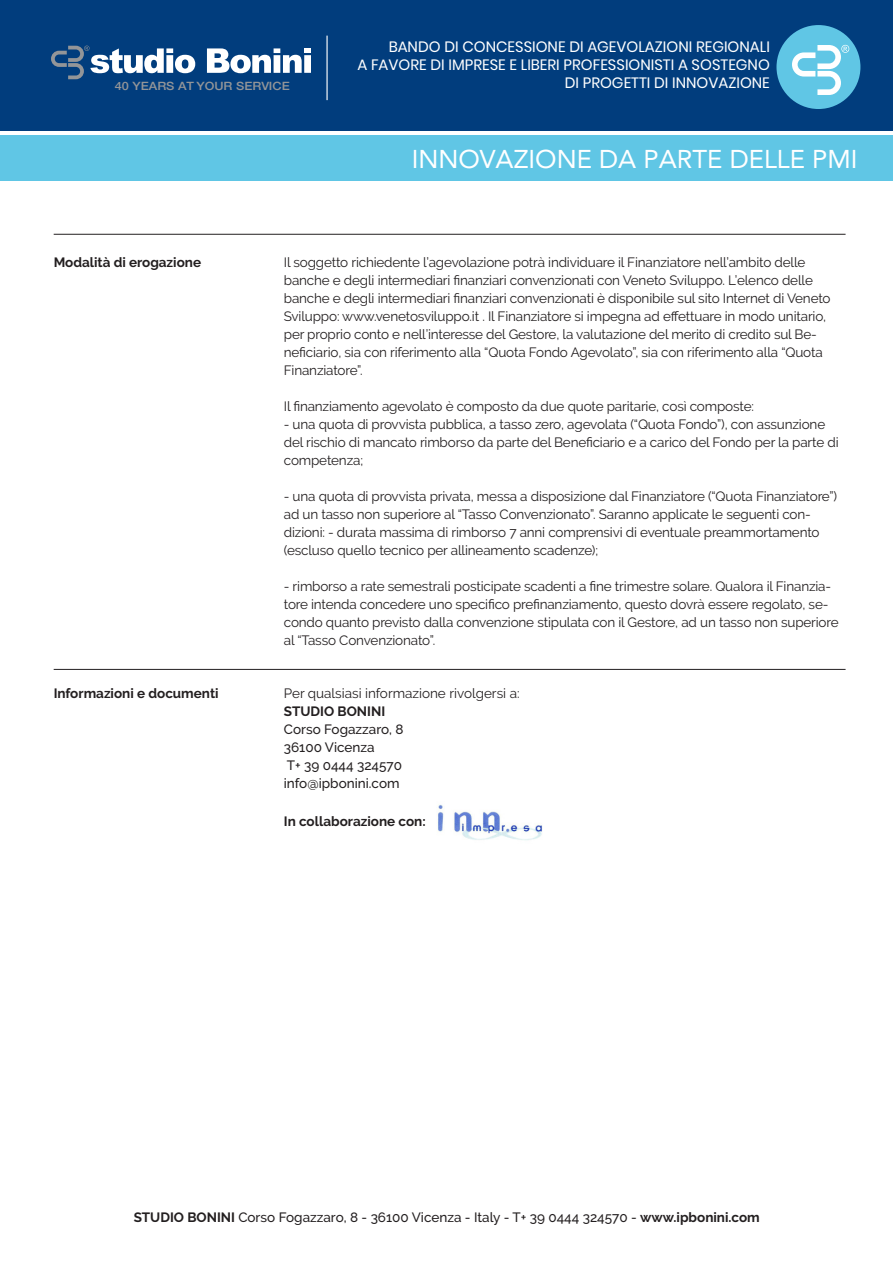
<style>
.page{position:relative;width:893px;height:1263px;background:#fff}
.page>*{position:absolute;margin:0;border:0;box-sizing:border-box;transform-origin:0 0}
.t1{font:25.65px "Avenir";color:#fff}
.t2{font:15px/18px "Poppins";color:#fff;text-align:right}
.t3{font:13.5px/18px "Raleway";letter-spacing:-.01em;color:#231f20}
.t4{font:500 13.5px/18px "Raleway";color:#231f20}
.t5{font:700 13.5px "Raleway";color:#231f20}
.t6{font:500 11.4px "Helvetica Neue";color:#939598;scale:1.12 1}
.s1{font-weight:700}
</style>
<div class="page">
<div style="left:0;top:0;width:892px;height:131px;background:#013d7d"></div>
<div style="left:0;top:136px;width:892px;height:45px;background:#60c6e5"></div>
<svg style="left:51px;top:46px;width:144px;height:33px"></svg>
<svg style="left:207px;top:48px;width:104px;height:25px"></svg>
<div style="left:304px;top:55px;width:7px;height:18px;background:#fff"></div>
<hr style="left:326px;top:36px;width:2px;height:64px;background:#fff">
<div style="left:776px;top:25px;width:84px;height:84px;background:#60c6e5;border-radius:50%"></div>
<svg style="left:792px;top:45px;width:57px;height:50px"></svg>
<hr style="left:54px;top:234px;width:792px;height:1px;background:#231f20">
<hr style="left:54px;top:669px;width:792px;height:1px;background:#231f20">
<img style="left:438px;top:804px;width:105px;height:37px">
<p class="t6" style="left:115px;top:77px;width:158px">40 YEARS AT YOUR SERVICE</p>
<p class="t2" style="left:357px;top:38px;width:414px">BANDO DI CONCESSIONE DI AGEVOLAZIONI REGIONALI<br>A FAVORE DI IMPRESE E LIBERI PROFESSIONISTI A SOSTEGNO<br>DI PROGETTI DI INNOVAZIONE</p>
<h1 class="t1" style="left:412px;top:138px;width:447px">INNOVAZIONE DA PARTE DELLE PMI</h1>
<p class="t5" style="left:54px;top:254px;width:149px">Modalità di erogazione</p>
<p class="t5" style="left:54px;top:686px;width:166px">Informazioni e documenti</p>
<p class="t3" style="left:284px;top:253px;width:548px">Il soggetto richiedente l’agevolazione potrà individuare il Finanziatore nell’ambito delle banche e degli intermediari finanziari convenzionati con Veneto Sviluppo. L’elenco delle banche e degli intermediari finanziari convenzionati è disponibile sul sito Internet di Veneto Sviluppo: www.venetosviluppo.it . Il Finanziatore si impegna ad effettuare in modo unitario, per proprio conto e nell’interesse del Gestore, la valutazione del merito di credito sul Be&shy;neficiario, sia con riferimento alla “Quota Fondo Agevolato”, sia con riferimento alla “Quota Finanziatore”.</p>
<p class="t3" style="left:284px;top:397px;width:472px">Il finanziamento agevolato è composto da due quote paritarie, così composte:</p>
<p class="t3" style="left:284px;top:415px;width:556px">- una quota di provvista pubblica, a tasso zero, agevolata (“Quota Fondo”), con assunzione del rischio di mancato rimborso da parte del Beneficiario e a carico del Fondo per la parte di competenza;</p>
<p class="t3" style="left:284px;top:487px;width:555px">- una quota di provvista privata, messa a disposizione dal Finanziatore (“Quota Finanziatore”) ad un tasso non superiore al “Tasso Convenzionato”. Saranno applicate le seguenti con&shy;dizioni: - durata massima di rimborso 7 anni comprensivi di eventuale preammortamento (escluso quello tecnico per allineamento scadenze);</p>
<p class="t3" style="left:284px;top:577px;width:556px">- rimborso a rate semestrali posticipate scadenti a fine trimestre solare. Qualora il Finanzia&shy;tore intenda concedere uno specifico prefinanziamento, questo dovrà essere regolato, se&shy;condo quanto previsto dalla convenzione stipulata con il Gestore, ad un tasso non superiore al “Tasso Convenzionato”.</p>
<p class="t3" style="left:284px;top:684px;width:237px">Per qualsiasi informazione rivolgersi a:</p>
<p class="t5" style="left:284px;top:704px;width:103px">STUDIO BONINI</p>
<p class="t4" style="left:284px;top:720px;width:121px">Corso Fogazzaro, 8<br>36100 Vicenza<br>T+ 39 0444 324570 info@ipbonini.com</p>
<p class="t5" style="left:284px;top:814px;width:143px">In collaborazione con:</p>
<p class="t4" style="left:134px;top:1208px;width:628px"><span class="s1">STUDIO BONINI</span> Corso Fogazzaro, 8 - 36100 Vicenza - Italy - T+ 39 0444 324570 - <span class="s1">www.ipbonini.com</span></p>
</div>
